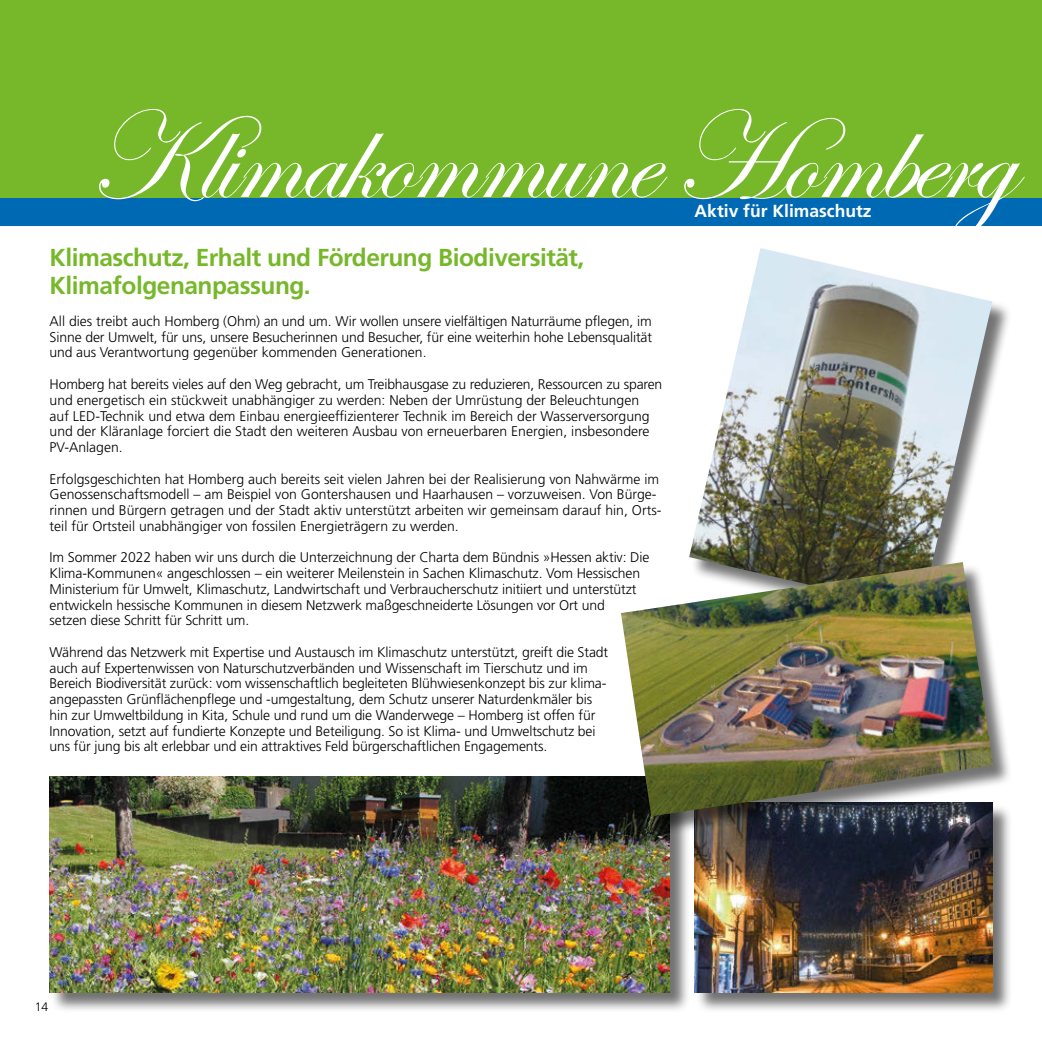
<style>
.page{position:relative;width:1042px;height:1042px;background:#fff}
.page>*{position:absolute;margin:0;border:0;box-sizing:border-box;transform-origin:0 0}
.t1{font:126px "Edwardian Script ITC";letter-spacing:-.02em;color:#fff}
.t2{font:700 24.5px/28px "Frutiger LT Pro";letter-spacing:-.02em;color:#76b82a}
.t3{font:700 17.5px "Frutiger LT Pro";color:#fff}
.t4{font:300 14px/15.8px "Frutiger LT Pro";letter-spacing:-.01em;color:#000}
.t5{font:300 12.25px "Frutiger LT Pro";color:#000}
</style>
<div class="page">
<div style="left:0;top:0;width:1042px;height:198px;background:#76b82a"></div>
<div style="left:0;top:198px;width:1042px;height:28px;background:#0069b4"></div>
<div style="left:50px;top:777px;width:640px;height:236px;background:#000;opacity:.55"></div>
<img style="left:50px;top:777px;width:620px;height:215px">
<div style="left:690px;top:250px;width:322px;height:380px;background:#000;opacity:.55"></div>
<img style="left:689px;top:248px;width:303px;height:314px">
<div style="left:695px;top:803px;width:318px;height:210px;background:#000;opacity:.55"></div>
<img style="left:694px;top:836px;width:298px;height:156px">
<div style="left:622px;top:563px;width:391px;height:273px;background:#000;opacity:.55"></div>
<img style="left:621px;top:562px;width:372px;height:254px">
<h1 class="t1" style="left:88px;top:89px;width:927px">Klimakommune Homberg</h1>
<p class="t3" style="left:694px;top:200px;width:178px">Aktiv für Klimaschutz</p>
<h2 class="t2" style="left:50px;top:244px;width:536px">Klimaschutz, Erhalt und Förderung Biodiversität,<br>Klimafolgenanpassung.</h2>
<p class="t4" style="left:50px;top:313px;width:604px;text-align:justify">All dies treibt auch Homberg (Ohm) an und um. Wir wollen unsere vielfältigen Naturräume pflegen, im Sinne der Umwelt, für uns, unsere Besucherinnen und Besucher, für eine weiterhin hohe Lebensqualität und aus Verantwortung gegenüber kommenden Generationen.</p>
<p class="t4" style="left:50px;top:376px;width:614px">Homberg hat bereits vieles auf den Weg gebracht, um Treibhausgase zu reduzieren, Ressourcen zu sparen und energetisch ein stückweit unabhängiger zu werden: Neben der Umrüstung der Beleuchtungen<br>auf LED-Technik und etwa dem Einbau energieeffizienterer Technik im Bereich der Wasserversorgung und der Kläranlage forciert die Stadt den weiteren Ausbau von erneuerbaren Energien, insbesondere PV-Anlagen.</p>
<p class="t4" style="left:50px;top:471px;width:613px">Erfolgsgeschichten hat Homberg auch bereits seit vielen Jahren bei der Realisierung von Nahwärme im Genossenschaftsmodell – am Beispiel von Gontershausen und Haarhausen – vorzuweisen. Von Bürge&shy;rinnen und Bürgern getragen und der Stadt aktiv unterstützt arbeiten wir gemeinsam darauf hin, Orts&shy;teil für Ortsteil unabhängiger von fossilen Energieträgern zu werden.</p>
<p class="t4" style="left:50px;top:550px;width:601px">Im Sommer 2022 haben wir uns durch die Unterzeichnung der Charta dem Bündnis »Hessen aktiv: Die Klima-Kommunen« angeschlossen – ein weiterer Meilenstein in Sachen Klimaschutz. Vom Hessischen Ministerium für Umwelt, Klimaschutz, Landwirtschaft und Verbraucherschutz initiiert und unterstützt entwickeln hessische Kommunen in diesem Netzwerk maßgeschneiderte Lösungen vor Ort und<br>setzen diese Schritt für Schritt um.</p>
<p class="t4" style="left:50px;top:644px;width:560px">Während das Netzwerk mit Expertise und Austausch im Klimaschutz unterstützt, greift die Stadt auch auf Expertenwissen von Naturschutzverbänden und Wissenschaft im Tierschutz und im Bereich Biodiversität zurück: vom wissenschaftlich begleiteten Blühwiesenkonzept bis zur klima&shy;angepassten Grünflächenpflege und -umgestaltung, dem Schutz unserer Naturdenkmäler bis hin zur Umweltbildung in Kita, Schule und rund um die Wanderwege – Homberg ist offen für Innovation, setzt auf fundierte Konzepte und Beteiligung. So ist Klima- und Umweltschutz bei uns für jung bis alt erlebbar und ein attraktives Feld bürgerschaftlichen Engagements.</p>
<p class="t5" style="left:35px;top:1000px;width:15px">14</p>
</div>
